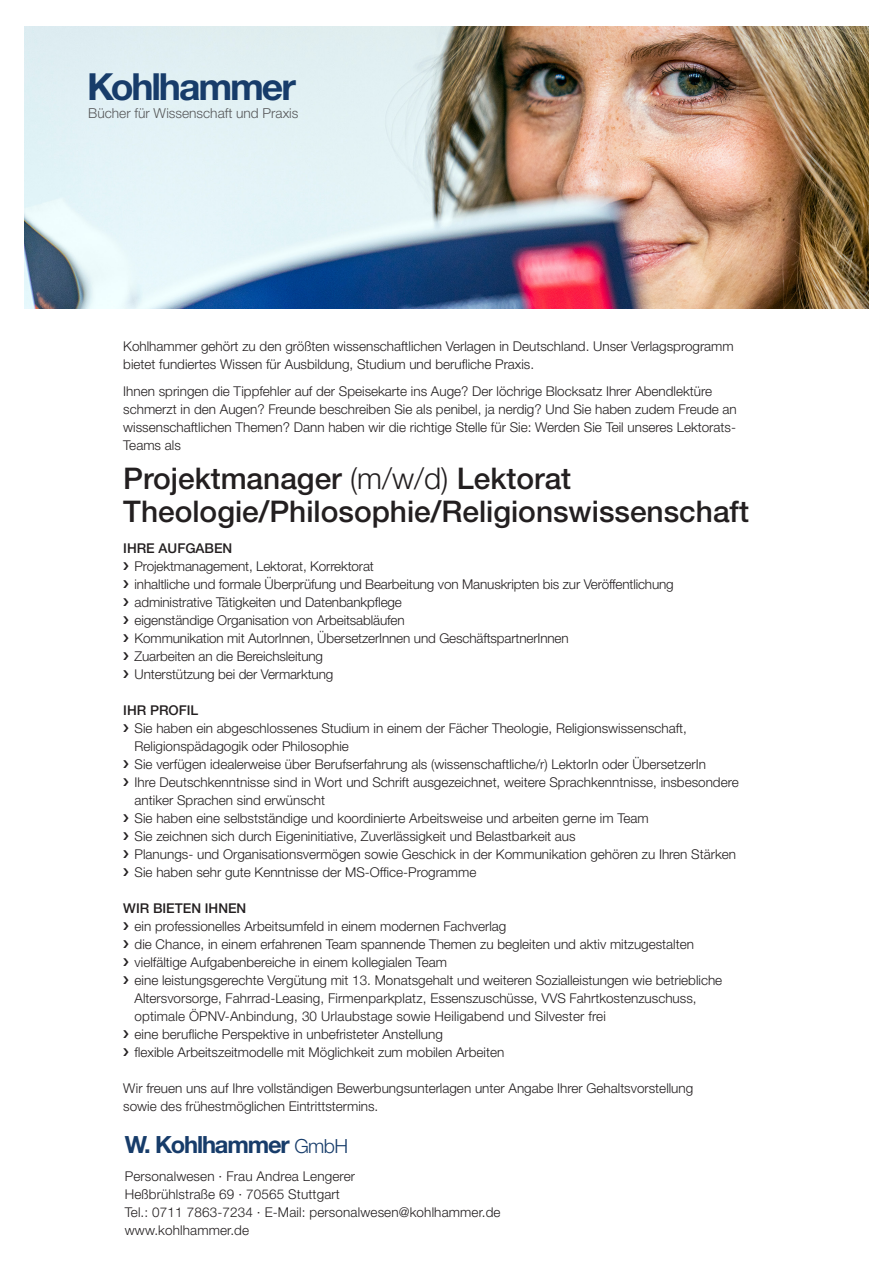
<style>
.page{position:relative;width:893px;height:1263px;background:#fff}
.page>*{position:absolute;margin:0;border:0;box-sizing:border-box;transform-origin:0 0}
.t1{font:700 37.35px "Helvetica Neue LT Pro";letter-spacing:-.055em;color:#173c6a}
.t2{font:500 29.85px/32.8px "Helvetica Neue LT Pro";color:#231f20}
.t3{font:700 23.7px "Helvetica Neue LT Pro";letter-spacing:-.05em;color:#173c6a}
.t4{font:300 13.65px "Helvetica Neue LT Pro";color:#57585a}
.t5{font:300 13.5px/18px "Helvetica Neue LT Pro";color:#231f20}
.t6{font:500 13.5px "Helvetica Neue LT Pro";color:#231f20}
.s1{font-weight:300}
.s2{font-weight:300;font-size:19.5px}
</style>
<div class="page">
<img style="left:24px;top:26px;width:845px;height:282px">
<h1 class="t1" style="left:87px;top:63px;width:210px">Kohlhammer</h1>
<p class="t4" style="left:88px;top:105px;width:212px">Bücher für Wissenschaft und Praxis</p>
<p class="t5" style="left:123px;top:337px;width:612px">Kohlhammer gehört zu den größten wissenschaftlichen Verlagen in Deutschland. Unser Verlagsprogramm bietet fundiertes Wissen für Ausbildung, Studium und berufliche Praxis.</p>
<p class="t5" style="left:123px;top:382px;width:615px">Ihnen springen die Tippfehler auf der Speisekarte ins Auge? Der löchrige Blocksatz Ihrer Abendlektüre schmerzt in den Augen? Freunde beschreiben Sie als penibel, ja nerdig? Und Sie haben zudem Freude an wissenschaftlichen Themen? Dann haben wir die richtige Stelle für Sie: Werden Sie Teil unseres Lektorats-Teams als</p>
<h2 class="t2" style="left:123px;top:462px;width:627px">Projektmanager <span class="s1">(m/w/d)</span> Lektorat<br>Theologie/Philosophie/Religionswissenschaft</h2>
<p class="t6" style="left:123px;top:540px;width:111px">IHRE AUFGABEN</p>
<p class="t5" style="left:135px;top:557px;width:541px">Projektmanagement, Lektorat, Korrektorat<br>inhaltliche und formale Überprüfung und Bearbeitung von Manuskripten bis zur Veröffentlichung administrative Tätigkeiten und Datenbankpflege<br>eigenständige Organisation von Arbeitsabläufen<br>Kommunikation mit AutorInnen, ÜbersetzerInnen und GeschäftspartnerInnen<br>Zuarbeiten an die Bereichsleitung<br>Unterstützung bei der Vermarktung</p>
<p class="t6" style="left:123px;top:702px;width:77px">IHR PROFIL</p>
<p class="t5" style="left:135px;top:719px;width:606px">Sie haben ein abgeschlossenes Studium in einem der Fächer Theologie, Religionswissenschaft, Religionspädagogik oder Philosophie<br>Sie verfügen idealerweise über Berufserfahrung als (wissenschaftliche/r) LektorIn oder ÜbersetzerIn<br>Ihre Deutschkenntnisse sind in Wort und Schrift ausgezeichnet, weitere Sprachkenntnisse, insbesondere antiker Sprachen sind erwünscht<br>Sie haben eine selbstständige und koordinierte Arbeitsweise und arbeiten gerne im Team<br>Sie zeichnen sich durch Eigeninitiative, Zuverlässigkeit und Belastbarkeit aus<br>Planungs- und Organisationsvermögen sowie Geschick in der Kommunikation gehören zu Ihren Stärken Sie haben sehr gute Kenntnisse der MS-Office-Programme</p>
<p class="t6" style="left:123px;top:900px;width:125px">WIR BIETEN IHNEN</p>
<p class="t5" style="left:135px;top:917px;width:589px">ein professionelles Arbeitsumfeld in einem modernen Fachverlag<br>die Chance, in einem erfahrenen Team spannende Themen zu begleiten und aktiv mitzugestalten vielfältige Aufgabenbereiche in einem kollegialen Team<br>eine leistungsgerechte Vergütung mit 13. Monatsgehalt und weiteren Sozialleistungen wie betriebliche Altersvorsorge, Fahrrad-Leasing, Firmenparkplatz, Essenszuschüsse, VVS Fahrtkostenzuschuss, optimale ÖPNV-Anbindung, 30 Urlaubstage sowie Heiligabend und Silvester frei<br>eine berufliche Perspektive in unbefristeter Anstellung<br>flexible Arbeitszeitmodelle mit Möglichkeit zum mobilen Arbeiten</p>
<p class="t5" style="left:123px;top:1079px;width:571px">Wir freuen uns auf Ihre vollständigen Bewerbungsunterlagen unter Angabe Ihrer Gehaltsvorstellung sowie des frühestmöglichen Eintrittstermins.</p>
<h3 class="t3" style="left:125px;top:1130px;width:225px">W. Kohlhammer <span class="s2">GmbH</span></h3>
<p class="t5" style="left:125px;top:1167px;width:377px">Personalwesen · Frau Andrea Lengerer<br>Heßbrühlstraße 69 · 70565 Stuttgart<br>Tel.: 0711 7863-7234 · E-Mail: personalwesen@kohlhammer.de www.kohlhammer.de</p>
</div>
